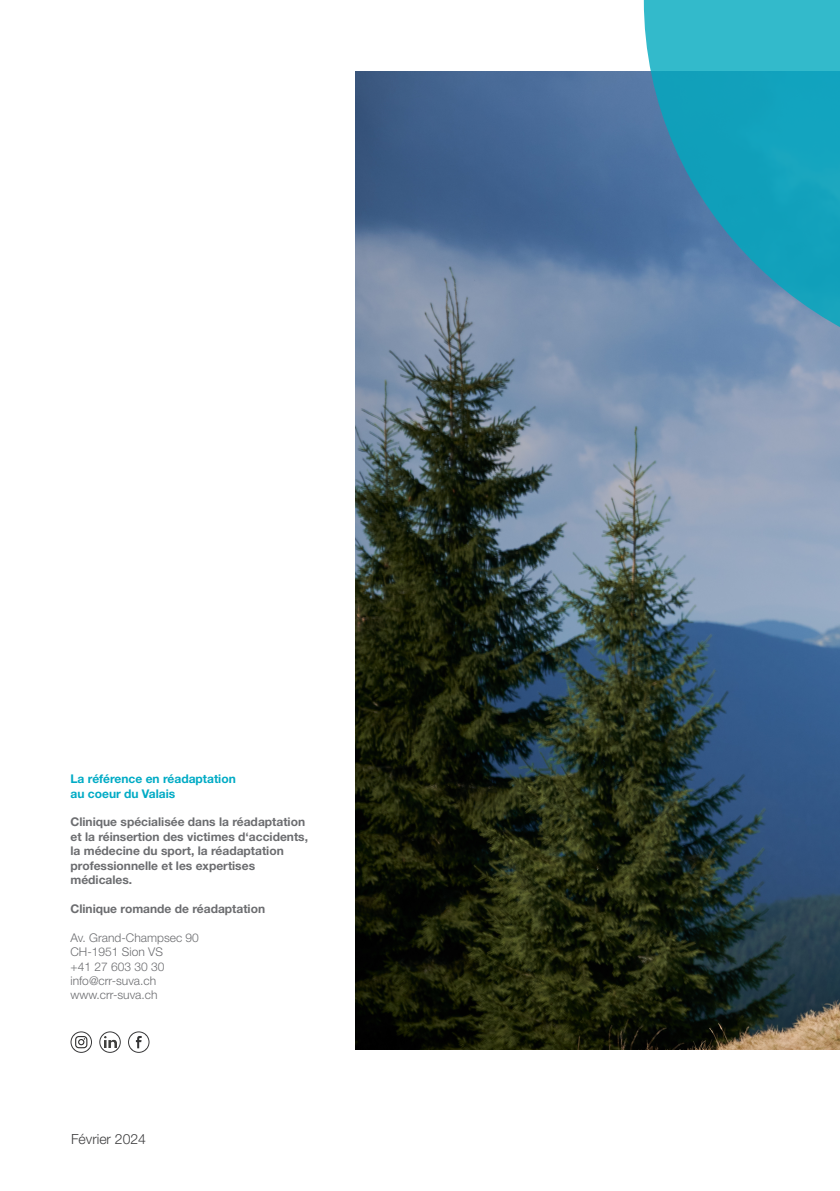
<style>
.page{position:relative;width:840px;height:1191px;background:#fff}
.page>*{position:absolute;margin:0;border:0;box-sizing:border-box;transform-origin:0 0}
.t1{font:300 14px "Helvetica Neue LT Std";color:#3e3e3f}
.t2{font:700 12px/14.4px "Helvetica Neue LT Std";color:#6c6d70}
.t3{font:300 12px/14.4px "Helvetica Neue LT Std";color:#6c6d70}
.t4{font:700 12px/14.4px "Helvetica Neue LT Std";color:#00abc5}
</style>
<div class="page">
<svg style="left:128px;top:1031px;width:21px;height:21px"></svg>
<svg style="left:70px;top:1031px;width:22px;height:21px"></svg>
<svg style="left:99px;top:1031px;width:22px;height:21px"></svg>
<img style="left:355px;top:72px;width:484px;height:977px">
<svg style="left:643px;top:0;width:196px;height:376px;background:#389bb9"></svg>
<p class="t4" style="left:70px;top:773px;width:167px">La référence en réadaptation au coeur du Valais</p>
<p class="t2" style="left:70px;top:816px;width:239px">Clinique spécialisée dans la réadaptation et la réinsertion des victimes d‘accidents, la médecine du sport, la réadaptation professionnelle et les expertises médicales.</p>
<p class="t2" style="left:70px;top:903px;width:196px">Clinique romande de réadaptation</p>
<p class="t3" style="left:70px;top:932px;width:130px">Av. Grand-Champsec 90<br>CH-1951 Sion VS<br>+41 27 603 30 30 info@crr-suva.ch www.crr-suva.ch</p>
<p class="t1" style="left:71px;top:1134px;width:76px">Février 2024</p>
</div>
